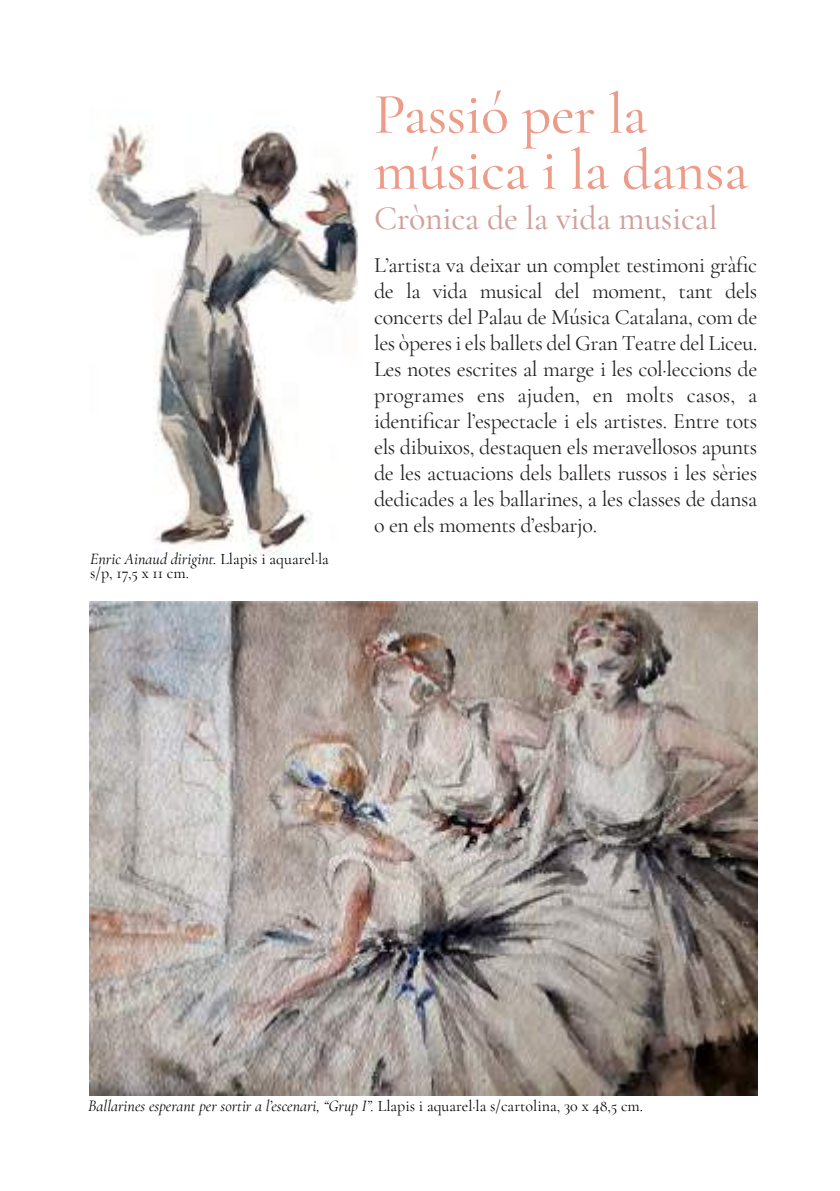
<style>
.page{position:relative;width:840px;height:1191px;background:#fff}
.page>*{position:absolute;margin:0;border:0;box-sizing:border-box;transform-origin:0 0}
.t1{font:500 58px/56px "Cormorant Garamond";letter-spacing:-.005em;color:#ed9c8a}
.t2{font:500 34px "Cormorant Garamond";letter-spacing:-.005em;color:#d1a09b}
.t3{font:22px/26px "Cormorant Garamond";letter-spacing:-.02em;color:#231f20;text-align:justify}
.t4{font:italic 16px "Cormorant Garamond";color:#000}
.t5{font:16px/14px "Cormorant Garamond";color:#000}
.s1{font-style:italic}
.s2{font-style:normal}
</style>
<div class="page">
<img style="left:91px;top:125px;width:266px;height:433px">
<img style="left:89px;top:601px;width:667px;height:494px">
<p class="t5" style="left:90px;top:552px;width:240px"><span class="s1">Enric Ainaud dirigint.</span> Llapis i aquarel·la s/p, 17,5 x 11 cm.</p>
<h1 class="t1" style="left:374px;top:86px;width:375px">Passió per la música i la dansa</h1>
<h2 class="t2" style="left:374px;top:197px;width:345px">Crònica de la vida musical</h2>
<p class="t3" style="left:374px;top:251px;width:384px">L’artista va deixar un complet testimoni gràfic de la vida musical del moment, tant dels concerts del Palau de Música Catalana, com de les òperes i els ballets del Gran Teatre del Liceu.<br>Les notes escrites al marge i les col·leccions de programes ens ajuden, en molts casos, a identificar l’espectacle i els artistes. Entre tots els dibuixos, destaquen els meravellosos apunts de les actuacions dels ballets russos i les sèries dedicades a les ballarines, a les classes de dansa o en els moments d’esbarjo.</p>
<p class="t4" style="left:88px;top:1096px;width:556px">Ballarines esperant per sortir a l’escenari, “Grup I”. <span class="s2">Llapis i aquarel·la s/cartolina, 30 x 48,5 cm.</span></p>
</div>
